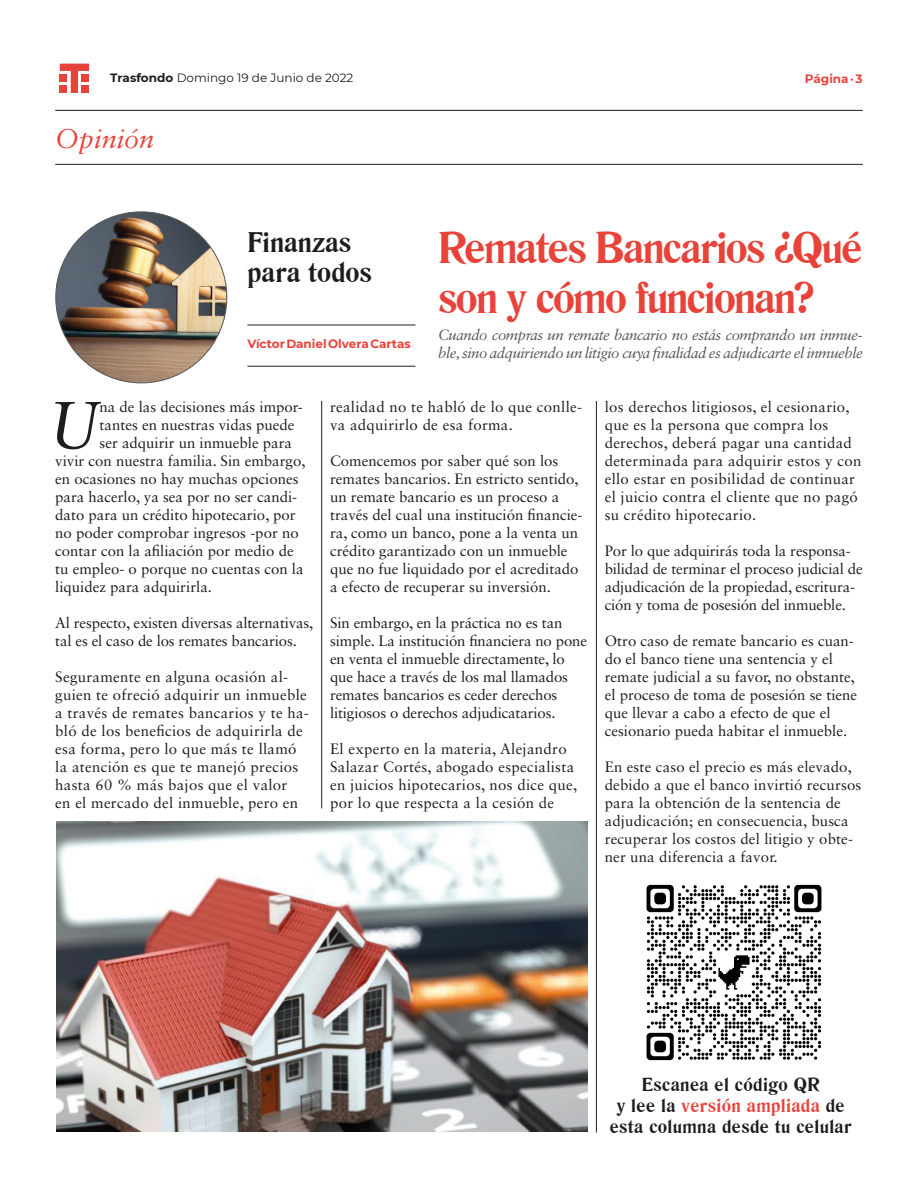
<style>
.page{position:relative;width:918px;height:1188px;background:#fff}
.page>*{position:absolute;margin:0;border:0;box-sizing:border-box;transform-origin:0 0}
.t1{font:italic 66.6px "Sabon LT Std";color:#1d1d1b}
.t2{font:700 42px/49.5px "Romana BT";letter-spacing:-.04em;color:#e8433a}
.t3{font:700 27px/30px "Romana BT";color:#1d1d1b}
.t4{font:italic 27px "Sabon LT Std";color:#e8433a}
.t5{font:700 18px/21px "Romana BT";letter-spacing:.02em;color:#1d1d1b;text-align:center}
.t6{font:15px/18px "Sabon LT Std";color:#1d1d1b}
.t7{font:15px/18px "Sabon LT Std";letter-spacing:.02em;color:#1d1d1b}
.t8{font:italic 15px/18px "Sabon LT Std";letter-spacing:-.03em;color:#575756}
.t9{font:700 12px "Montserrat";color:#e8433a}
.t10{font:12px "Montserrat";color:#1d1d1b}
.s1{font-weight:700}
.s2{color:#e8433a}
</style>
<div class="page">
<hr style="left:55px;top:110px;width:808px;height:1px;background:#1d1d1b">
<hr style="left:55px;top:164px;width:808px;height:1px;background:#1d1d1b">
<svg style="left:60px;top:64px;width:29px;height:29px"></svg>
<div style="left:60px;top:86px;width:7px;height:7px;background:#e8433a"></div>
<div style="left:60px;top:75px;width:7px;height:7px;background:#e8433a"></div>
<div style="left:82px;top:86px;width:7px;height:7px;background:#e8433a"></div>
<div style="left:82px;top:75px;width:7px;height:7px;background:#e8433a"></div>
<hr style="left:321px;top:401px;width:1px;height:407px;background:#1d1d1b">
<hr style="left:596px;top:401px;width:1px;height:732px;background:#1d1d1b">
<img style="left:56px;top:821px;width:532px;height:311px">
<hr style="left:247px;top:325px;width:168px;height:1px;background:#1d1d1b">
<hr style="left:247px;top:366px;width:168px;height:1px;background:#1d1d1b">
<img style="left:56px;top:212px;width:171px;height:171px;border-radius:86px">
<img style="left:646px;top:884px;width:176px;height:177px">
<p class="t10" style="left:110px;top:70px;width:245px"><span class="s1">Trasfondo</span> Domingo 19 de Junio de 2022</p>
<p class="t9" style="left:805px;top:70px;width:59px">Página · 3</p>
<p class="t4" style="left:55px;top:123px;width:101px">Opinión</p>
<p class="t3" style="left:247px;top:227px;width:126px">Finanzas para todos</p>
<p class="t9" style="left:247px;top:335px;width:165px">Víctor Daniel Olvera Cartas</p>
<p class="t2" style="left:438px;top:223px;width:426px">Remates Bancarios ¿Qué son y cómo funcionan?</p>
<p class="t8" style="left:438px;top:326px;width:426px">Cuando compras un remate bancario no estás comprando un inmue&shy;ble, sino adquiriendo un litigio cuya finalidad es adjudicarte el inmueble</p>
<p class="t1" style="left:48px;top:387px;width:53px">U</p>
<p class="t6" style="left:100px;top:398px;width:205px">na de las decisiones más impor-</p>
<p class="t6" style="left:100px;top:416px;width:197px">tantes en nuestras vidas puede</p>
<p class="t6" style="left:100px;top:434px;width:194px">ser adquirir un inmueble para</p>
<p class="t6" style="left:55px;top:452px;width:252px">vivir con nuestra familia. Sin embargo,</p>
<p class="t6" style="left:55px;top:470px;width:245px">en ocasiones no hay muchas opciones</p>
<p class="t6" style="left:55px;top:488px;width:244px">para hacerlo, ya sea por no ser candi-</p>
<p class="t6" style="left:55px;top:506px;width:242px">dato para un crédito hipotecario, por</p>
<p class="t6" style="left:55px;top:524px;width:245px">no poder comprobar ingresos -por no</p>
<p class="t6" style="left:55px;top:542px;width:240px">contar con la afiliación por medio de</p>
<p class="t6" style="left:55px;top:560px;width:250px">tu empleo- o porque no cuentas con la</p>
<p class="t6" style="left:55px;top:578px;width:158px">liquidez para adquirirla.</p>
<p class="t6" style="left:55px;top:614px;width:260px">Al respecto, existen diversas alternativas, tal es el caso de los remates bancarios.</p>
<p class="t7" style="left:55px;top:668px;width:255px">Seguramente en alguna ocasión al&shy;guien te ofreció adquirir un inmueble a través de remates bancarios y te ha&shy;bló de los beneficios de adquirirla de esa forma, pero lo que más te llamó la atención es que te manejó precios hasta 60 % más bajos que el valor<br>en el mercado del inmueble, pero en</p>
<p class="t7" style="left:330px;top:398px;width:254px">realidad no te habló de lo que conlle&shy;va adquirirlo de esa forma.</p>
<p class="t6" style="left:330px;top:452px;width:254px">Comencemos por saber qué son los remates bancarios. En estricto sentido, un remate bancario es un proceso a través del cual una institución financie&shy;ra, como un banco, pone a la venta un crédito garantizado con un inmueble que no fue liquidado por el acreditado a efecto de recuperar su inversión.</p>
<p class="t6" style="left:330px;top:614px;width:258px">Sin embargo, en la práctica no es tan simple. La institución financiera no pone en venta el inmueble directamente, lo que hace a través de los mal llamados remates bancarios es ceder derechos litigiosos o derechos adjudicatarios.</p>
<p class="t7" style="left:330px;top:740px;width:249px">El experto en la materia, Alejandro Salazar Cortés, abogado especialista en juicios hipotecarios, nos dice que, por lo que respecta a la cesión de</p>
<p class="t7" style="left:605px;top:398px;width:258px">los derechos litigiosos, el cesionario, que es la persona que compra los derechos, deberá pagar una cantidad determinada para adquirir estos y con ello estar en posibilidad de continuar el juicio contra el cliente que no pagó su crédito hipotecario.</p>
<p class="t6" style="left:605px;top:542px;width:259px">Por lo que adquirirás toda la responsa&shy;bilidad de terminar el proceso judicial de adjudicación de la propiedad, escritura&shy;ción y toma de posesión del inmueble.</p>
<p class="t6" style="left:605px;top:632px;width:254px">Otro caso de remate bancario es cuan&shy;do el banco tiene una sentencia y el remate judicial a su favor, no obstante, el proceso de toma de posesión se tiene que llevar a cabo a efecto de que el cesionario pueda habitar el inmueble.</p>
<p class="t6" style="left:605px;top:758px;width:258px">En este caso el precio es más elevado, debido a que el banco invirtió recursos para la obtención de la sentencia de adjudicación; en consecuencia, busca recuperar los costos del litigio y obte&shy;ner una diferencia a favor.</p>
<p class="t5" style="left:642px;top:1074px;width:179px">Escanea el código QR</p>
<p class="t5" style="left:610px;top:1095px;width:244px">y lee la <span class="s2">versión ampliada</span> de esta columna desde tu celular</p>
</div>
